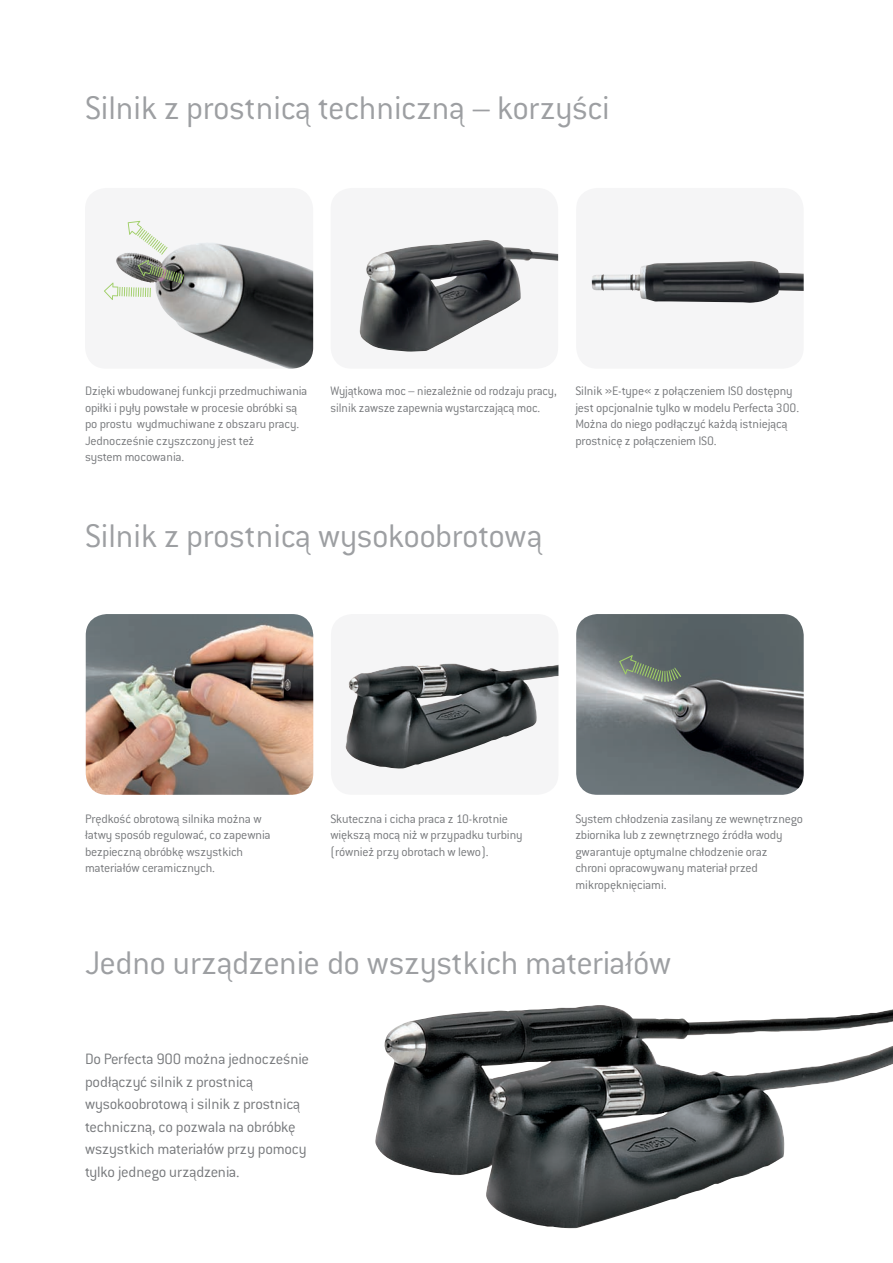
<style>
.page{position:relative;width:893px;height:1263px;background:#fff}
.page>*{position:absolute;margin:0;border:0;box-sizing:border-box;transform-origin:0 0}
.t1{font:300 36px "ITC Conduit LTCE";letter-spacing:-.01em;color:#9d9fa2}
.t2{font:300 16.5px/22.5px "ITC Conduit LTCE";letter-spacing:-.01em;color:#76787b}
.t3{font:300 13.5px/16.5px "ITC Conduit LTCE";letter-spacing:-.01em;color:#76787b}
</style>
<div class="page">
<img style="left:375px;top:1005px;width:518px;height:224px">
<div style="left:576px;top:188px;width:228px;height:181px;background:#f5f5f6;border-radius:21px"></div>
<img style="left:591px;top:261px;width:213px;height:42px">
<div style="left:331px;top:188px;width:227px;height:181px;background:#f5f5f6;border-radius:21px"></div>
<img style="left:359px;top:240px;width:199px;height:112px">
<svg style="left:85px;top:188px;width:228px;height:181px;fill:#f5f5f6"></svg>
<img style="left:115px;top:242px;width:115px;height:106px">
<svg style="left:104px;top:221px;width:80px;height:79px"></svg>
<img style="left:576px;top:614px;width:228px;height:181px">
<div style="left:331px;top:614px;width:227px;height:181px;background:#f5f5f6;border-radius:21px"></div>
<img style="left:345px;top:663px;width:213px;height:106px">
<img style="left:86px;top:614px;width:227px;height:181px">
<svg style="left:619px;top:655px;width:62px;height:27px"></svg>
<h1 class="t1" style="left:85px;top:88px;width:526px">Silnik z prostnicą techniczną – korzyści</h1>
<p class="t3" style="left:85px;top:383px;width:224px">Dzięki wbudowanej funkcji przedmuchiwania opiłki i pyły powstałe w procesie obróbki są po prostu wydmuchiwane z obszaru pracy.<br>Jednocześnie czyszczony jest też<br>system mocowania.</p>
<p class="t3" style="left:330px;top:383px;width:228px">Wyjątkowa moc – niezależnie od rodzaju pracy, silnik zawsze zapewnia wystarczającą moc.</p>
<p class="t3" style="left:575px;top:383px;width:225px">Silnik »E-type« z połączeniem ISO dostępny jest opcjonalnie tylko w modelu Perfecta 300.<br>Można do niego podłączyć każdą istniejącą prostnicę z połączeniem ISO.</p>
<h1 class="t1" style="left:85px;top:515px;width:459px">Silnik z prostnicą wysokoobrotową</h1>
<p class="t3" style="left:85px;top:810px;width:187px">Prędkość obrotową silnika można w łatwy sposób regulować, co zapewnia bezpieczną obróbkę wszystkich materiałów ceramicznych.</p>
<p class="t3" style="left:330px;top:810px;width:194px">Skuteczna i cicha praca z 10-krotnie większą mocą niż w przypadku turbiny (również przy obrotach w lewo).</p>
<p class="t3" style="left:575px;top:810px;width:229px">System chłodzenia zasilany ze wewnętrznego zbiornika lub z zewnętrznego źródła wody gwarantuje optymalne chłodzenie oraz<br>chroni opracowywany materiał przed mikropęknięciami.</p>
<h1 class="t1" style="left:85px;top:943px;width:588px">Jedno urządzenie do wszystkich materiałów</h1>
<p class="t2" style="left:85px;top:1048px;width:226px">Do Perfecta 900 można jednocześnie podłączyć silnik z prostnicą wysokoobrotową i silnik z prostnicą techniczną, co pozwala na obróbkę wszystkich materiałów przy pomocy tylko jednego urządzenia.</p>
</div>
